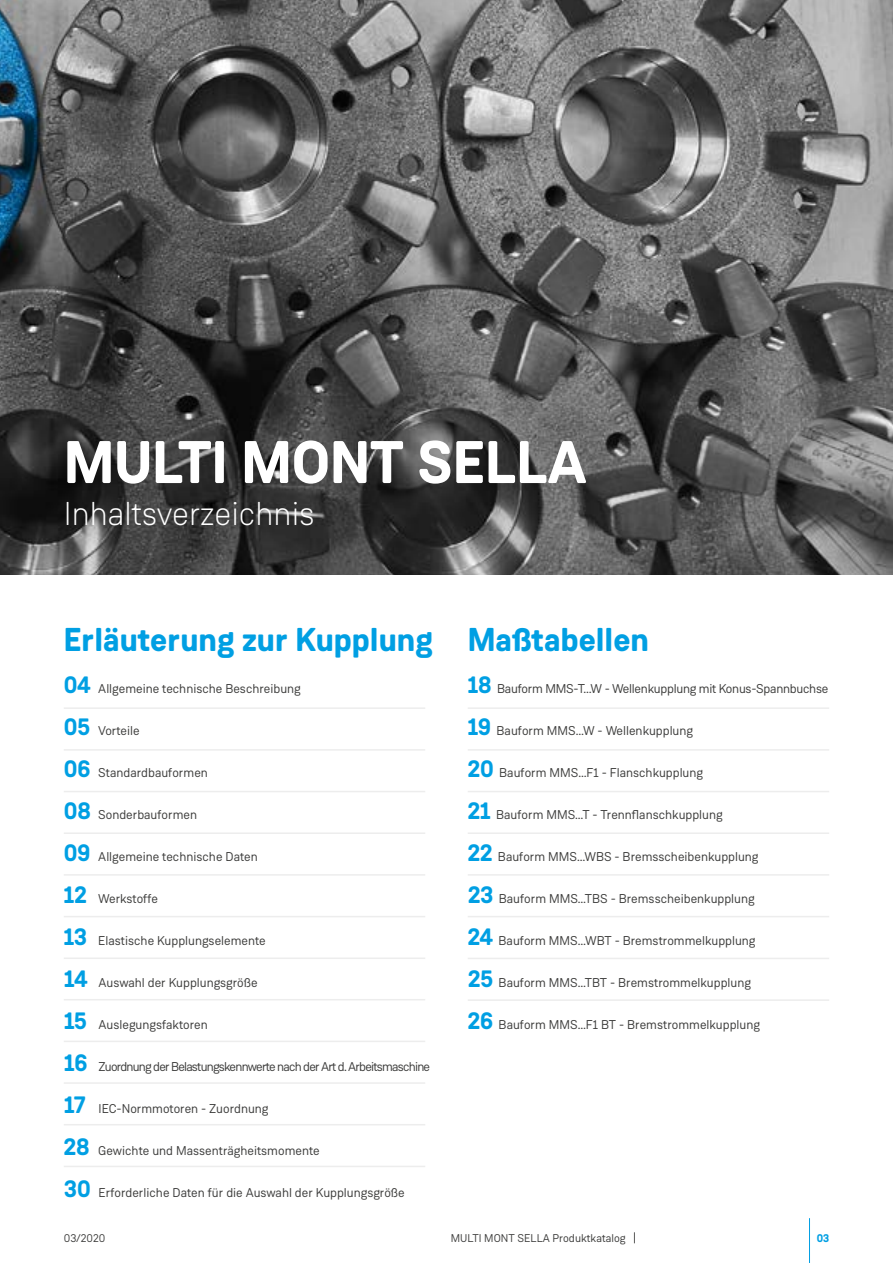
<style>
.page{position:relative;width:893px;height:1263px;background:#fff}
.page>*{position:absolute;margin:0;border:0;box-sizing:border-box;transform-origin:0 0}
.t1{font:700 60px "Weissenhof Grotesk";color:#fff}
.t2{font:700 33px "Weissenhof Grotesk";color:#009fe3}
.t3{font:300 33px "Weissenhof Grotesk";color:#fff}
.t4{font:12.75px "Weissenhof Grotesk";color:#3c3c3b}
.t5{font:12.75px "Weissenhof Grotesk";letter-spacing:-.06em;color:#3c3c3b}
.t6{font:12.75px "Weissenhof Grotesk";letter-spacing:-.02em;color:#3c3c3b}
.t7{font:11.25px "Weissenhof Grotesk";color:#3c3c3b}
.t8{font:700 11.25px "Weissenhof Grotesk";color:#009fe3}
.s1{font-weight:700;font-size:24px;color:#009fe3}
</style>
<div class="page">
<hr style="left:809px;top:1218px;width:1px;height:45px;background:#009fe3">
<img style="left:0;top:0;width:893px;height:574px">
<hr style="left:468px;top:707px;width:361px;height:2px;background:#ededed">
<hr style="left:468px;top:749px;width:361px;height:2px;background:#ededed">
<hr style="left:468px;top:791px;width:361px;height:1px;background:#ededed">
<hr style="left:468px;top:832px;width:361px;height:2px;background:#ededed">
<hr style="left:468px;top:874px;width:361px;height:2px;background:#ededed">
<hr style="left:468px;top:916px;width:361px;height:1px;background:#ededed">
<hr style="left:64px;top:707px;width:361px;height:2px;background:#ededed">
<hr style="left:64px;top:749px;width:361px;height:2px;background:#ededed">
<hr style="left:64px;top:791px;width:361px;height:1px;background:#ededed">
<hr style="left:64px;top:832px;width:361px;height:2px;background:#ededed">
<hr style="left:64px;top:874px;width:361px;height:2px;background:#ededed">
<hr style="left:64px;top:916px;width:361px;height:1px;background:#ededed">
<hr style="left:64px;top:957px;width:361px;height:2px;background:#ededed">
<hr style="left:64px;top:999px;width:361px;height:1px;background:#ededed">
<hr style="left:64px;top:1040px;width:361px;height:2px;background:#ededed">
<hr style="left:64px;top:1082px;width:361px;height:2px;background:#ededed">
<hr style="left:64px;top:1124px;width:361px;height:1px;background:#ededed">
<hr style="left:64px;top:1166px;width:361px;height:1px;background:#ededed">
<hr style="left:468px;top:958px;width:361px;height:1px;background:#ededed">
<hr style="left:468px;top:999px;width:361px;height:2px;background:#ededed">
<h1 class="t1" style="left:64px;top:424px;width:524px">MULTI MONT SELLA</h1>
<h2 class="t3" style="left:64px;top:494px;width:252px">Inhaltsverzeichnis</h2>
<h2 class="t2" style="left:64px;top:619px;width:371px">Erläuterung zur Kupplung</h2>
<p class="t4" style="left:64px;top:681px;width:239px"><span class="s1">04</span> Allgemeine technische Beschreibung</p>
<p class="t4" style="left:64px;top:723px;width:77px"><span class="s1">05</span> Vorteile</p>
<p class="t4" style="left:64px;top:765px;width:146px"><span class="s1">06</span> Standardbauformen</p>
<p class="t4" style="left:64px;top:807px;width:135px"><span class="s1">08</span> Sonderbauformen</p>
<p class="t4" style="left:64px;top:849px;width:196px"><span class="s1">09</span> Allgemeine technische Daten</p>
<p class="t4" style="left:64px;top:891px;width:96px"><span class="s1">12</span> Werkstoffe</p>
<p class="t4" style="left:64px;top:933px;width:204px"><span class="s1">13</span> Elastische Kupplungselemente</p>
<p class="t4" style="left:64px;top:975px;width:195px"><span class="s1">14</span> Auswahl der Kupplungsgröße</p>
<p class="t4" style="left:64px;top:1017px;width:145px"><span class="s1">15</span> Auslegungsfaktoren</p>
<p class="t5" style="left:64px;top:1059px;width:367px"><span class="s1">16</span> Zuordnung der Belastungskennwerte nach der Art d. Arbeitsmaschine</p>
<p class="t4" style="left:64px;top:1101px;width:206px"><span class="s1">17</span> IEC-Normmotoren - Zuordnung</p>
<p class="t4" style="left:64px;top:1143px;width:257px"><span class="s1">28</span> Gewichte und Massenträgheitsmomente</p>
<p class="t4" style="left:64px;top:1185px;width:342px"><span class="s1">30</span> Erforderliche Daten für die Auswahl der Kupplungsgröße</p>
<h2 class="t2" style="left:468px;top:619px;width:183px">Maßtabellen</h2>
<p class="t6" style="left:468px;top:681px;width:362px"><span class="s1">18</span> Bauform MMS-T…W - Wellenkupplung mit Konus-Spannbuchse</p>
<p class="t4" style="left:468px;top:723px;width:227px"><span class="s1">19</span> Bauform MMS…W - Wellenkupplung</p>
<p class="t4" style="left:468px;top:765px;width:237px"><span class="s1">20</span> Bauform MMS…F1 - Flanschkupplung</p>
<p class="t4" style="left:468px;top:807px;width:256px"><span class="s1">21</span> Bauform MMS…T - Trennflanschkupplung</p>
<p class="t4" style="left:468px;top:849px;width:292px"><span class="s1">22</span> Bauform MMS…WBS - Bremsscheibenkupplung</p>
<p class="t4" style="left:468px;top:891px;width:288px"><span class="s1">23</span> Bauform MMS…TBS - Bremsscheibenkupplung</p>
<p class="t4" style="left:468px;top:933px;width:289px"><span class="s1">24</span> Bauform MMS…WBT - Bremstrommelkupplung</p>
<p class="t4" style="left:468px;top:975px;width:284px"><span class="s1">25</span> Bauform MMS…TBT - Bremstrommelkupplung</p>
<p class="t4" style="left:468px;top:1017px;width:294px"><span class="s1">26</span> Bauform MMS…F1 BT - Bremstrommelkupplung</p>
<p class="t7" style="left:64px;top:1231px;width:43px">03/2020</p>
<p class="t7" style="left:451px;top:1231px;width:176px">MULTI MONT SELLA Produktkatalog</p>
<p class="t8" style="left:817px;top:1231px;width:14px">03</p>
</div>
